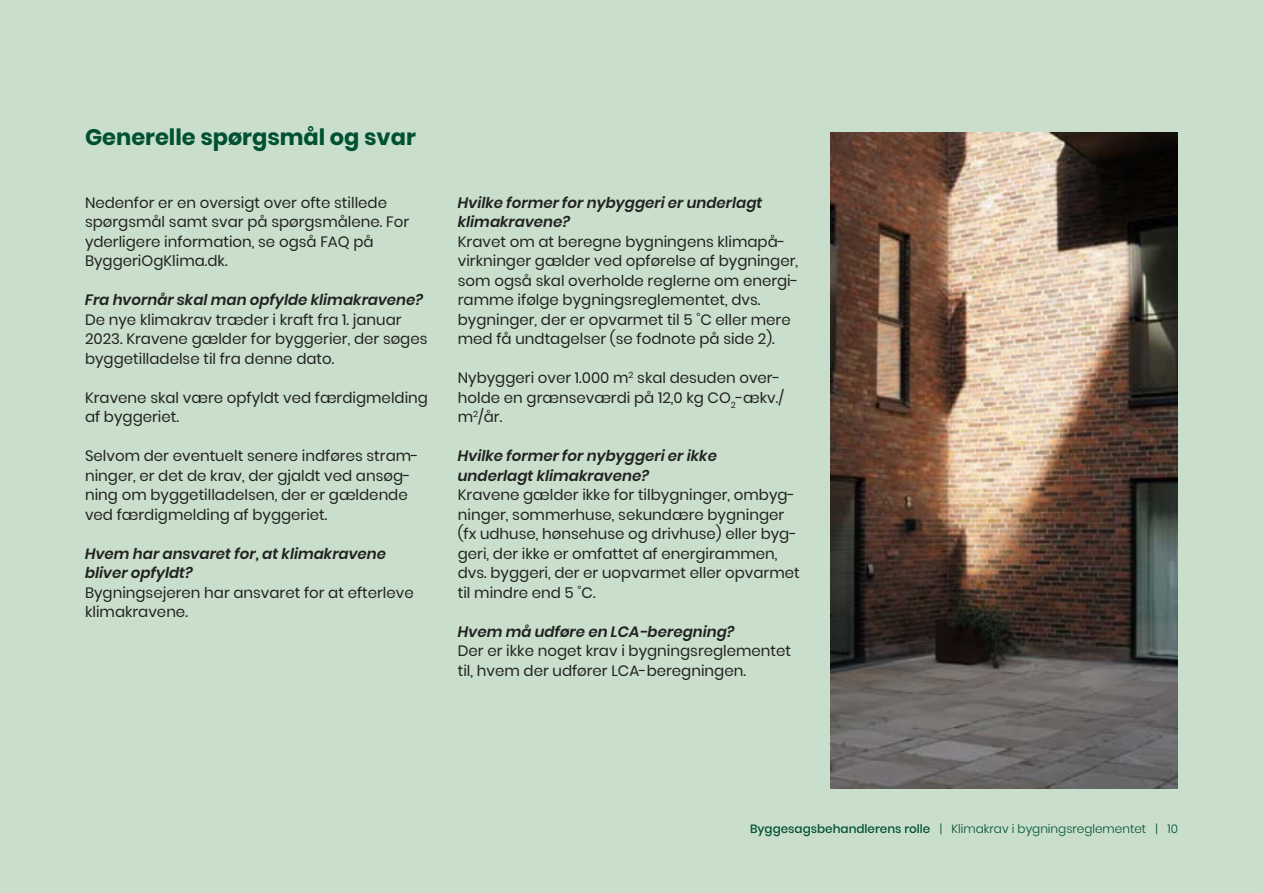
<style>
.page{position:relative;width:1263px;height:893px;background:#c9dfcb}
.page>*{position:absolute;margin:0;border:0;box-sizing:border-box;transform-origin:0 0}
.t1{font:700 22.5px "Poppins";color:#005132}
.t2{font:15px/19.5px "Poppins";color:#222}
.t3{font:italic 600 15px/19.5px "Poppins";color:#222}
.t4{font:300 12px "Poppins";color:#005132}
.s1{font-weight:500}
</style>
<div class="page">
<img style="left:831px;top:132px;width:347px;height:657px">
<h1 class="t1" style="left:85px;top:124px;width:332px">Generelle spørgsmål og svar</h1>
<p class="t2" style="left:85px;top:193px;width:326px">Nedenfor er en oversigt over ofte stillede spørgsmål samt svar på spørgsmålene. For yderligere information, se også FAQ på ByggeriOgKlima.dk.</p>
<p class="t3" style="left:85px;top:290px;width:340px">Fra hvornår skal man opfylde klimakravene?</p>
<p class="t2" style="left:85px;top:310px;width:344px">De nye klimakrav træder i kraft fra 1. januar<br>2023. Kravene gælder for byggerier, der søges byggetilladelse til fra denne dato.</p>
<p class="t2" style="left:85px;top:388px;width:344px">Kravene skal være opfyldt ved færdigmelding af byggeriet.</p>
<p class="t2" style="left:85px;top:446px;width:335px">Selvom der eventuelt senere indføres stram&shy;ninger, er det de krav, der gjaldt ved ansøg&shy;ning om byggetilladelsen, der er gældende ved færdigmelding af byggeriet.</p>
<p class="t3" style="left:85px;top:544px;width:303px">Hvem har ansvaret for, at klimakravene bliver opfyldt?</p>
<p class="t2" style="left:85px;top:583px;width:330px">Bygningsejeren har ansvaret for at efterleve klimakravene.</p>
<p class="t3" style="left:458px;top:193px;width:306px">Hvilke former for nybyggeri er underlagt klimakravene?</p>
<p class="t2" style="left:458px;top:232px;width:342px">Kravet om at beregne bygningens klimapå&shy;virkninger gælder ved opførelse af bygninger, som også skal overholde reglerne om energi&shy;ramme ifølge bygningsreglementet, dvs. bygninger, der er opvarmet til 5 ˚C eller mere med få undtagelser (se fodnote på side 2).</p>
<p class="t2" style="left:458px;top:368px;width:328px">Nybyggeri over 1.000 m<sup>2</sup> skal desuden over&shy;holde en grænseværdi på 12,0 kg CO<sub>2</sub>-ækv./ m<sup>2</sup>/år.</p>
<p class="t3" style="left:458px;top:446px;width:261px">Hvilke former for nybyggeri er ikke underlagt klimakravene?</p>
<p class="t2" style="left:458px;top:485px;width:343px">Kravene gælder ikke for tilbygninger, ombyg&shy;ninger, sommerhuse, sekundære bygninger (fx udhuse, hønsehuse og drivhuse) eller byg&shy;geri, der ikke er omfattet af energirammen, dvs. byggeri, der er uopvarmet eller opvarmet til mindre end 5 ˚C.</p>
<p class="t3" style="left:458px;top:622px;width:278px">Hvem må udføre en LCA-beregning?</p>
<p class="t2" style="left:458px;top:641px;width:335px">Der er ikke noget krav i bygningsreglementet til, hvem der udfører LCA-beregningen.</p>
<p class="t4" style="left:750px;top:822px;width:429px"><span class="s1">Byggesagsbehandlerens rolle</span> | Klimakrav i bygningsreglementet | 10</p>
</div>
